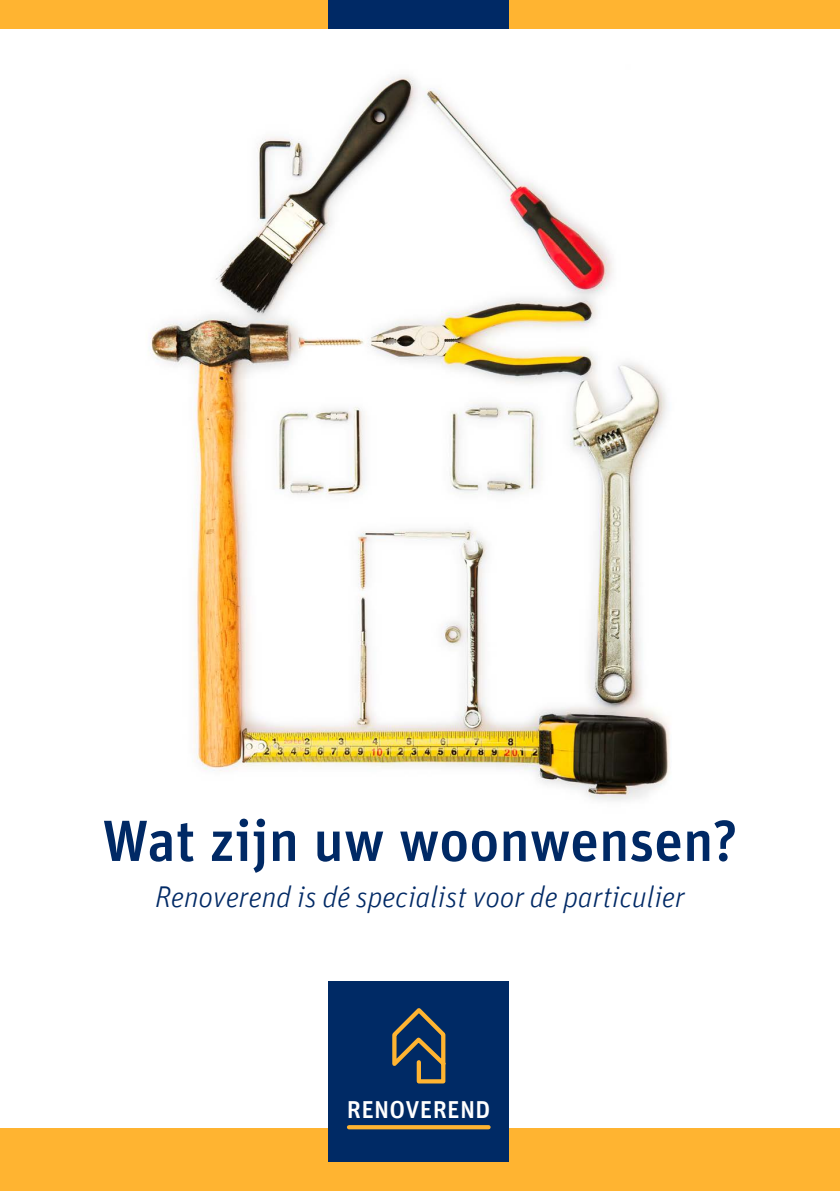
<style>
.page{position:relative;width:840px;height:1191px;background:#fff}
.page>*{position:absolute;margin:0;border:0;box-sizing:border-box;transform-origin:0 0}
.t1{font:500 58px "Unit";color:#002965}
.t2{font:italic 300 30px "Unit";color:#002965}
.t3{font:500 24.6px "Unit";letter-spacing:.015em;color:#fff}
</style>
<div class="page">
<div style="left:0;top:1128px;width:839px;height:63px;background:#ffb431"></div>
<div style="left:0;top:0;width:839px;height:28px;background:#ffb431"></div>
<div style="left:328px;top:981px;width:181px;height:180px;background:#002a65"></div>
<svg style="left:349px;top:1125px;width:139px;height:4px"></svg>
<svg style="left:392px;top:1008px;width:54px;height:76px"></svg>
<div style="left:328px;top:0;width:181px;height:28px;background:#002965"></div>
<img style="left:149px;top:76px;width:521px;height:725px">
<h1 class="t1" style="left:102px;top:806px;width:636px">Wat zijn uw woonwensen?</h1>
<p class="t2" style="left:155px;top:879px;width:531px">Renoverend is dé specialist voor de particulier</p>
<p class="t3" style="left:346px;top:1094px;width:145px">RENOVEREND</p>
</div>
